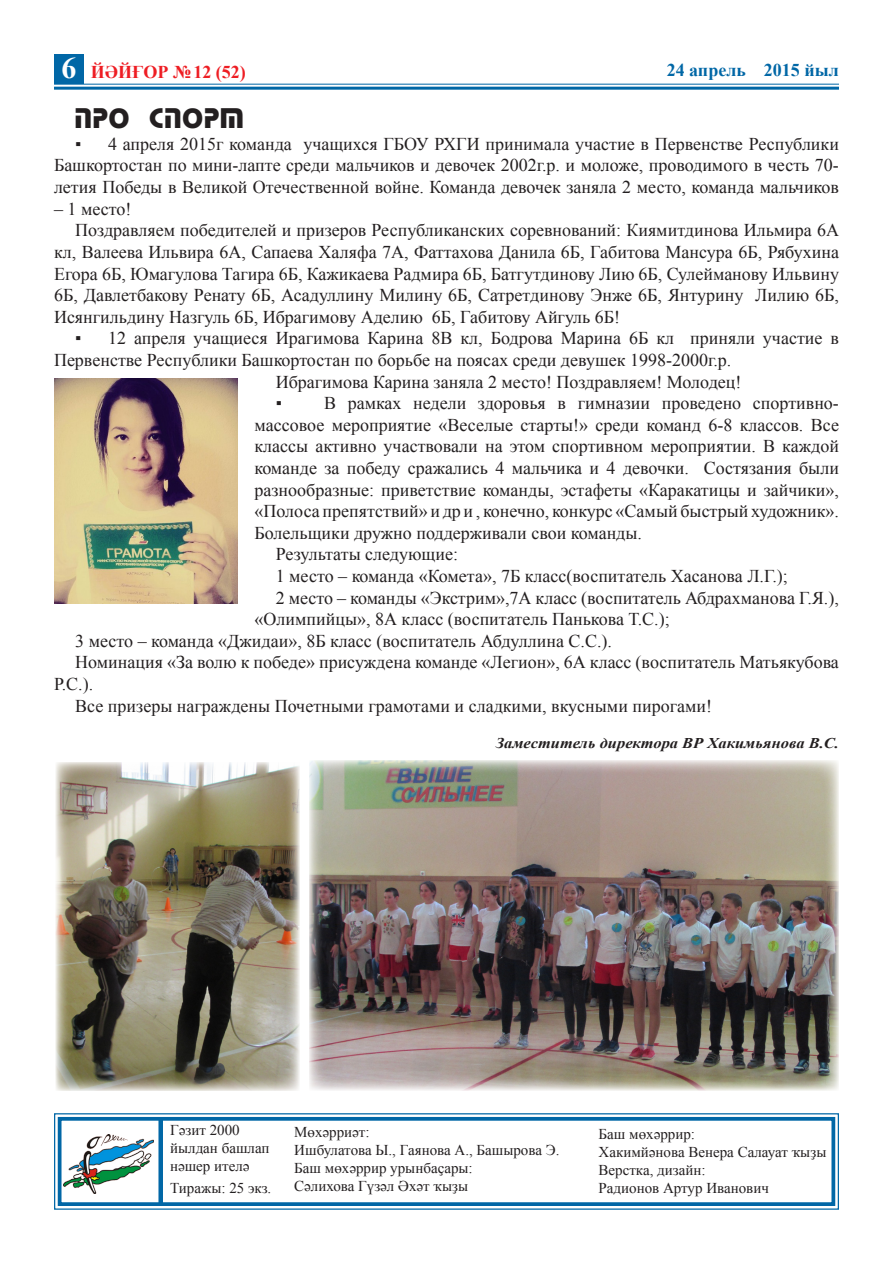
<style>
.page{position:relative;width:893px;height:1263px;background:#fff}
.page>*{position:absolute;margin:0;border:0;box-sizing:border-box;transform-origin:0 0}
.t1{font:700 30px "Times New Roman";color:#fff}
.t2{font:27px "Start";color:#231f20}
.t3{font:18px/21.6px "Times New Roman";color:#231f20;text-align:justify}
.t4{font:700 18px "Times New Roman";color:#0167a6}
.t5{font:700 18px "Times New Roman";color:#ee1d23}
.t6{font:15px/18px "Times New Roman";color:#231f20}
.t7{font:italic 700 14.85px "Times New Roman";color:#231f20;scale:1.11 1}
</style>
<div class="page">
<svg style="left:54px;top:1113px;width:785px;height:97px"></svg>
<div style="left:58px;top:1117px;width:777px;height:89px;border:4px solid #0167a6"></div>
<hr style="left:54px;top:84px;width:785px;height:1px;background:#0167a6">
<hr style="left:54px;top:87px;width:785px;height:3px;background:#0167a6">
<div style="left:54px;top:54px;width:30px;height:30px;background:#0167a6"></div>
<img style="left:64px;top:1134px;width:89px;height:59px">
<div style="left:158px;top:1119px;width:5px;height:85px;background:#0167a6"></div>
<img style="left:309px;top:760px;width:530px;height:331px">
<img style="left:54px;top:378px;width:183px;height:226px">
<img style="left:56px;top:762px;width:244px;height:329px">
<p class="t1" style="left:62px;top:48px;width:16px">6</p>
<p class="t5" style="left:91px;top:59px;width:157px">ЙӘЙҒОР №12 (52)</p>
<p class="t4" style="left:667px;top:58px;width:174px">24 апрель 2015 йыл</p>
<p class="t2" style="left:75px;top:102px;width:171px">ПРО СПОРТ</p>
<p class="t3" style="left:54px;top:133px;width:786px;text-indent:21px">▪ 4 апреля 2015г команда учащихся ГБОУ РХГИ принимала участие в Первенстве Республики Башкортостан по мини-лапте среди мальчиков и девочек 2002г.р. и моложе, проводимого в честь 70- летия Победы в Великой Отечественной войне. Команда девочек заняла 2 место, команда мальчиков</p>
<p class="t3" style="left:54px;top:198px;width:79px">– 1 место!</p>
<p class="t3" style="left:54px;top:219px;width:786px;text-indent:21px">Поздравляем победителей и призеров Республиканских соревнований: Киямитдинова Ильмира 6А кл, Валеева Ильвира 6А, Сапаева Халяфа 7А, Фаттахова Данила 6Б, Габитова Мансура 6Б, Рябухина Егора 6Б, Юмагулова Тагира 6Б, Кажикаева Радмира 6Б, Батгутдинову Лию 6Б, Сулейманову Ильвину 6Б, Давлетбакову Ренату 6Б, Асадуллину Милину 6Б, Сатретдинову Энже 6Б, Янтурину Лилию 6Б, Исянгильдину Назгуль 6Б, Ибрагимову Аделию 6Б, Габитову Айгуль 6Б!</p>
<p class="t3" style="left:54px;top:327px;width:786px;text-indent:21px">▪ 12 апреля учащиеся Ирагимова Карина 8В кл, Бодрова Марина 6Б кл приняли участие в<br>Первенстве Республики Башкортостан по борьбе на поясах среди девушек 1998-2000г.р.</p>
<p class="t3" style="left:276px;top:370px;width:467px">Ибрагимова Карина заняла 2 место! Поздравляем! Молодец!</p>
<p class="t3" style="left:254px;top:392px;width:586px;text-indent:21px">▪ В рамках недели здоровья в гимназии проведено спортивно&shy;массовое мероприятие «Веселые старты!» среди команд 6-8 классов. Все классы активно участвовали на этом спортивном мероприятии. В каждой команде за победу сражались 4 мальчика и 4 девочки. Состязания были разнообразные: приветствие команды, эстафеты «Каракатицы и зайчики», «Полоса препятствий» и др и , конечно, конкурс «Самый быстрый художник».<br>Болельщики дружно поддерживали свои команды.</p>
<p class="t3" style="left:276px;top:543px;width:184px">Результаты следующие:</p>
<p class="t3" style="left:276px;top:565px;width:514px">1 место – команда «Комета», 7Б класс(воспитатель Хасанова Л.Г.);</p>
<p class="t3" style="left:254px;top:586px;width:586px;text-indent:21px">2 место – команды «Экстрим»,7А класс (воспитатель Абдрахманова Г.Я.), «Олимпийцы», 8А класс (воспитатель Панькова Т.С.);</p>
<p class="t3" style="left:75px;top:630px;width:538px">3 место – команда «Джидаи», 8Б класс (воспитатель Абдуллина С.С.).</p>
<p class="t3" style="left:54px;top:651px;width:786px;text-indent:21px">Номинация «За волю к победе» присуждена команде «Легион», 6А класс (воспитатель Матьякубова<br>Р.С.).</p>
<p class="t3" style="left:75px;top:694px;width:638px">Все призеры награждены Почетными грамотами и сладкими, вкусными пирогами!</p>
<p class="t7" style="left:496px;top:732px;width:311px">Заместитель директора ВР Хакимьянова В.С.</p>
<p class="t6" style="left:170px;top:1121px;width:101px">Гәзит 2000 йылдан башлап нәшер ителә</p>
<p class="t6" style="left:170px;top:1178px;width:103px">Тиражы: 25 экз.</p>
<p class="t6" style="left:294px;top:1123px;width:77px">Мөхәрриәт:</p>
<p class="t6" style="left:294px;top:1141px;width:267px">Ишбулатова Ы., Гаянова А., Башырова Э.</p>
<p class="t6" style="left:294px;top:1159px;width:180px">Баш мөхәррир урынбаҫары:</p>
<p class="t6" style="left:294px;top:1177px;width:175px">Сәлихова Гүзәл Әхәт ҡыҙы</p>
<p class="t6" style="left:599px;top:1125px;width:98px">Баш мөхәррир:</p>
<p class="t6" style="left:599px;top:1143px;width:229px">Хакимйәнова Венера Салауат ҡыҙы</p>
<p class="t6" style="left:599px;top:1161px;width:109px">Верстка, дизайн:</p>
<p class="t6" style="left:599px;top:1179px;width:172px">Радионов Артур Иванович</p>
</div>
